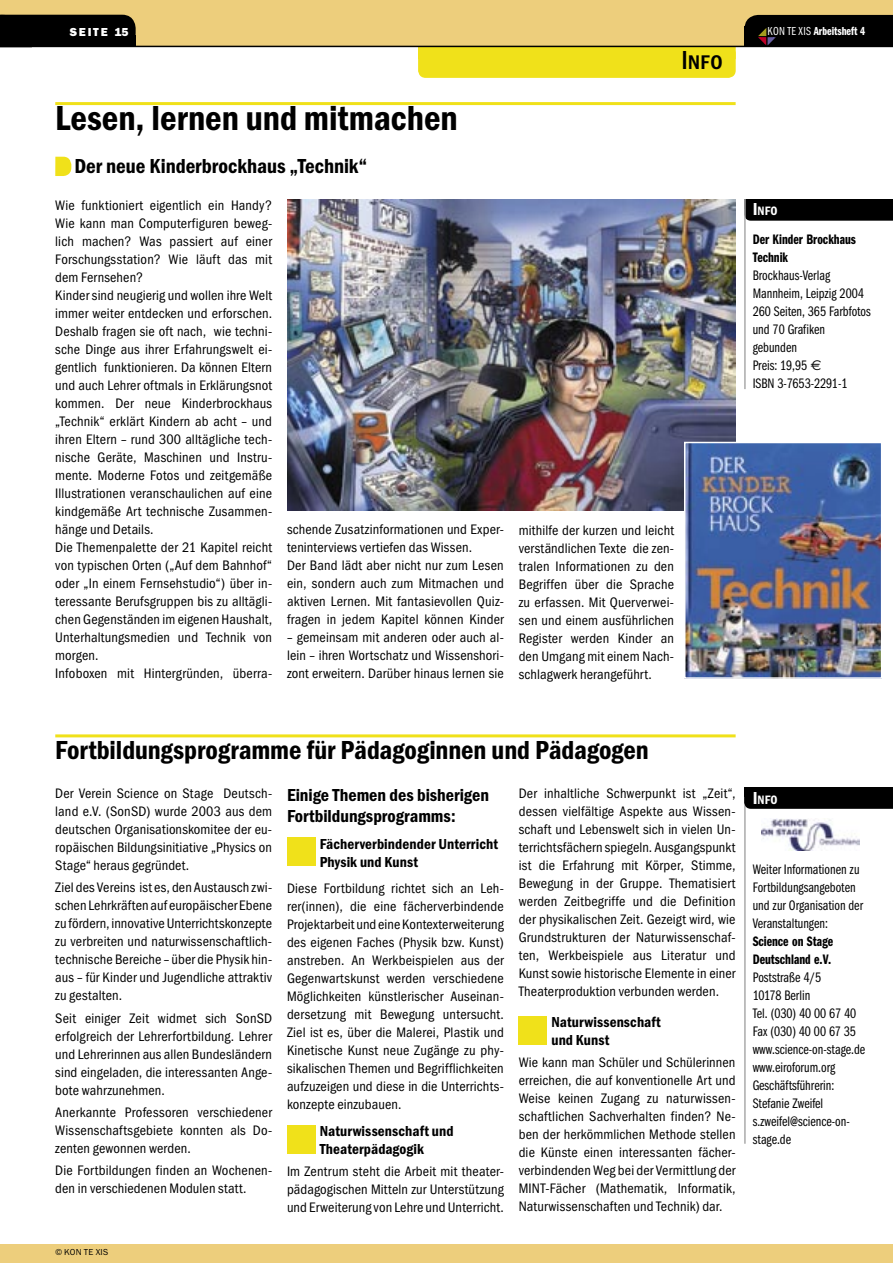
<style>
.page{position:relative;width:893px;height:1263px;background:#fff}
.page>*{position:absolute;margin:0;border:0;box-sizing:border-box;transform-origin:0 0}
.t1{font:600 condensed 36px "Franklin Got Itc TEE";color:#000}
.t2{font:600 condensed 27px "Franklin Got Itc TEE";letter-spacing:-.005em;color:#000}
.t3{font:500 condensed 27px "Franklin Got SC Itc TEE";color:#000}
.t4{font:600 condensed 21px "Franklin Got Itc TEE";color:#000}
.t5{font:600 condensed 18px "Franklin Got Itc TEE";color:#000}
.t6{font:600 condensed 15px/18px "Franklin Got Itc TEE";letter-spacing:.005em;color:#000}
.t7{font:condensed 14.25px/18px "Franklin Got Itc TEE";letter-spacing:.01em;color:#000;text-align:justify}
.t8{font:14.25px/18px "Franklin Got Itc TEE Book Comp";color:#000}
.t9{font:14.25px/18px "Franklin Got Itc TEE Demi Comp";color:#000}
.t10{font:600 condensed 12.6px "Franklin Got Itc TEE";letter-spacing:.005em;color:#fff}
.t11{font:12px "Franklin Got Itc TEE Demi Comp";color:#fff}
.t12{font:12px "Franklin Got Itc TEE Heav";letter-spacing:.15em;color:#fff}
.t13{font:9px "Franklin Got Itc TEE";letter-spacing:.025em;color:#000}
.s1{font-family:"Franklin Got Itc TEE Book Comp"}
.s2{font-size:18px}
.s3{font-family:"Euro Sans"}
</style>
<div class="page">
<div style="left:0;top:0;width:893px;height:47px;background:#edce7c"></div>
<div style="left:745px;top:15px;width:148px;height:31px;background:#000"></div>
<div style="left:0;top:15px;width:136px;height:31px;background:#000"></div>
<div style="left:0;top:1244px;width:893px;height:19px;background:#edce7c"></div>
<img style="left:287px;top:199px;width:449px;height:311px">
<svg style="left:417px;top:45px;width:319px;height:32px;background:#ecdd1c"></svg>
<hr style="left:0;top:46px;width:893px;height:1px;background:#000">
<div style="left:746px;top:199px;width:147px;height:22px;background:#000"></div>
<hr style="left:744px;top:788px;width:2px;height:356px;background:#aaa">
<div style="left:744px;top:787px;width:149px;height:22px;background:#000"></div>
<img style="left:761px;top:818px;width:99px;height:33px">
<hr style="left:744px;top:199px;width:2px;height:190px;background:#aaa">
<img style="left:687px;top:445px;width:192px;height:231px">
<div style="left:684px;top:442px;width:198px;height:237px;border:2px solid #fff"></div>
<div style="left:287px;top:837px;width:28px;height:29px;background:#f0e11a"></div>
<div style="left:287px;top:1125px;width:28px;height:29px;background:#f0e11a"></div>
<div style="left:519px;top:1016px;width:28px;height:29px;background:#f0e11a"></div>
<hr style="left:55px;top:102px;width:681px;height:3px;background:#f0e11a">
<hr style="left:55px;top:734px;width:681px;height:3px;background:#f0e11a">
<svg style="left:55px;top:157px;width:16px;height:19px"></svg>
<p class="t12" style="left:70px;top:25px;width:60px">SEITE 15</p>
<p class="t11" style="left:768px;top:24px;width:99px"><span class="s1">KON TE XIS</span> Arbeitsheft 4</p>
<h1 class="t1" style="left:55px;top:98px;width:404px">Lesen, lernen und mitmachen</h1>
<h3 class="t4" style="left:74px;top:154px;width:295px">Der neue Kinderbrockhaus „Technik“</h3>
<p class="t7" style="left:55px;top:196px;width:218px;text-align:left">Wie funktioniert eigentlich ein Handy?<br>Wie kann man Computerfiguren beweg&shy;lich machen? Was passiert auf einer Forschungsstation? Wie läuft das mit dem Fernsehen?<br>Kinder sind neugierig und wollen ihre Welt immer weiter entdecken und erforschen.<br>Deshalb fragen sie oft nach, wie techni&shy;sche Dinge aus ihrer Erfahrungswelt ei&shy;gentlich funktionieren. Da können Eltern und auch Lehrer oftmals in Erklärungsnot kommen. Der neue Kinderbrockhaus „Technik“ erklärt Kindern ab acht – und ihren Eltern – rund 300 alltägliche tech&shy;nische Geräte, Maschinen und Instru&shy;mente. Moderne Fotos und zeitgemäße Illustrationen veranschaulichen auf eine kindgemäße Art technische Zusammen&shy;hänge und Details.<br>Die Themenpalette der 21 Kapitel reicht von typischen Orten („Auf dem Bahnhof“ oder „In einem Fernsehstudio“) über in&shy;teressante Berufsgruppen bis zu alltägli&shy;chen Gegenständen im eigenen Haushalt, Unterhaltungsmedien und Technik von morgen.<br>Infoboxen mit Hintergründen, überra-</p>
<p class="t7" style="left:287px;top:520px;width:218px;text-align:left">schende Zusatzinformationen und Exper&shy;teninterviews vertiefen das Wissen.<br>Der Band lädt aber nicht nur zum Lesen ein, sondern auch zum Mitmachen und aktiven Lernen. Mit fantasievollen Quiz&shy;fragen in jedem Kapitel können Kinder</p>
<p class="t7" style="left:287px;top:628px;width:218px">– gemeinsam mit anderen oder auch al&shy;lein – ihren Wortschatz und Wissenshori&shy;zont erweitern. Darüber hinaus lernen sie</p>
<h2 class="t3" style="left:681px;top:45px;width:43px">Info</h2>
<p class="t7" style="left:519px;top:521px;width:157px">mithilfe der kurzen und leicht verständlichen Texte die zen&shy;tralen Informationen zu den Begriffen über die Sprache zu erfassen. Mit Querverwei&shy;sen und einem ausführlichen Register werden Kinder an den Umgang mit einem Nach&shy;schlagwerk herangeführt.</p>
<h2 class="t2" style="left:55px;top:735px;width:595px">Fortbildungsprogramme für Pädagoginnen und Pädagogen</h2>
<p class="t10" style="left:753px;top:204px;width:26px"><span class="s2">I</span>NFO</p>
<p class="t9" style="left:753px;top:231px;width:105px">Der Kinder Brockhaus<br>Technik</p>
<p class="t8" style="left:753px;top:267px;width:120px">Brockhaus-Verlag<br>Mannheim, Leipzig 2004<br>260 Seiten, 365 Farbfotos und 70 Grafiken gebunden<br>Preis: 19,95 <span class="s3">€<br></span>ISBN 3-7653-2291-1</p>
<p class="t7" style="left:55px;top:784px;width:218px">Der Verein Science on Stage Deutsch&shy;land e.V. (SonSD) wurde 2003 aus dem deutschen Organisationskomitee der eu&shy;ropäischen Bildungsinitiative „Physics on Stage“ heraus gegründet.</p>
<p class="t7" style="left:55px;top:879px;width:218px">Ziel des Vereins ist es, den Austausch zwi&shy;schen Lehrkräften auf europäischer Ebene zu fördern, innovative Unterrichtskonzepte zu verbreiten und naturwissenschaftlich&shy;technische Bereiche – über die Physik hin&shy;aus – für Kinder und Jugendliche attraktiv zu gestalten.</p>
<p class="t7" style="left:55px;top:1009px;width:218px">Seit einiger Zeit widmet sich SonSD erfolgreich der Lehrerfortbildung. Lehrer und Lehrerinnen aus allen Bundesländern sind eingeladen, die interessanten Ange&shy;bote wahrzunehmen.</p>
<p class="t7" style="left:55px;top:1103px;width:218px">Anerkannte Professoren verschiedener Wissenschaftsgebiete konnten als Do&shy;zenten gewonnen werden.</p>
<p class="t7" style="left:55px;top:1161px;width:218px">Die Fortbildungen finden an Wochenen&shy;den in verschiedenen Modulen statt.</p>
<p class="t13" style="left:55px;top:1247px;width:54px">© KON TE XIS</p>
<p class="t5" style="left:287px;top:784px;width:203px">Einige Themen des bisherigen</p>
<p class="t10" style="left:753px;top:792px;width:26px"><span class="s2">I</span>NFO</p>
<p class="t5" style="left:287px;top:806px;width:170px">Fortbildungsprogramms:</p>
<p class="t6" style="left:320px;top:835px;width:180px">Fächerverbindender Unterricht<br>Physik und Kunst</p>
<p class="t7" style="left:287px;top:880px;width:218px">Diese Fortbildung richtet sich an Leh&shy;rer(innen), die eine fächerverbindende Projektarbeit und eine Kontexterweiterung des eigenen Faches (Physik bzw. Kunst) anstreben. An Werkbeispielen aus der Gegenwartskunst werden verschiedene Möglichkeiten künstlerischer Auseinan&shy;dersetzung mit Bewegung untersucht.<br>Ziel ist es, über die Malerei, Plastik und Kinetische Kunst neue Zugänge zu phy&shy;sikalischen Themen und Begrifflichkeiten aufzuzeigen und diese in die Unterrichts&shy;konzepte einzubauen.</p>
<p class="t6" style="left:320px;top:1122px;width:135px">Naturwissenschaft und<br>Theaterpädagogik</p>
<p class="t7" style="left:287px;top:1162px;width:218px">Im Zentrum steht die Arbeit mit theater&shy;pädagogischen Mitteln zur Unterstützung und Erweiterung von Lehre und Unterricht.</p>
<p class="t7" style="left:519px;top:785px;width:218px">Der inhaltliche Schwerpunkt ist „Zeit“, dessen vielfältige Aspekte aus Wissen&shy;schaft und Lebenswelt sich in vielen Un&shy;terrichtsfächern spiegeln. Ausgangspunkt ist die Erfahrung mit Körper, Stimme, Bewegung in der Gruppe. Thematisiert werden Zeitbegriffe und die Definition der physikalischen Zeit. Gezeigt wird, wie Grundstrukturen der Naturwissenschaf&shy;ten, Werkbeispiele aus Literatur und Kunst sowie historische Elemente in einer Theaterproduktion verbunden werden.</p>
<p class="t6" style="left:551px;top:1013px;width:111px">Naturwissenschaft und Kunst</p>
<p class="t7" style="left:519px;top:1054px;width:218px">Wie kann man Schüler und Schülerinnen erreichen, die auf konventionelle Art und Weise keinen Zugang zu naturwissen&shy;schaftlichen Sachverhalten finden? Ne&shy;ben der herkömmlichen Methode stellen die Künste einen interessanten fächer&shy;verbindenden Weg bei der Vermittlung der MINT-Fächer (Mathematik, Informatik, Naturwissenschaften und Technik) dar.</p>
<p class="t8" style="left:753px;top:861px;width:112px">Weiter Informationen zu<br>Fortbildungsangeboten und zur Organisation der<br>Veranstaltungen:</p>
<p class="t9" style="left:753px;top:933px;width:82px">Science on Stage<br>Deutschland e.V.</p>
<p class="t8" style="left:753px;top:969px;width:114px">Poststraße 4/5<br>10178 Berlin<br>Tel. (030) 40 00 67 40<br>Fax (030) 40 00 67 35 www.science-on-stage.de www.eiroforum.org<br>Geschäftsführerin:<br>Stefanie Zweifel s.zweifel@science-on&shy;stage.de</p>
</div>
